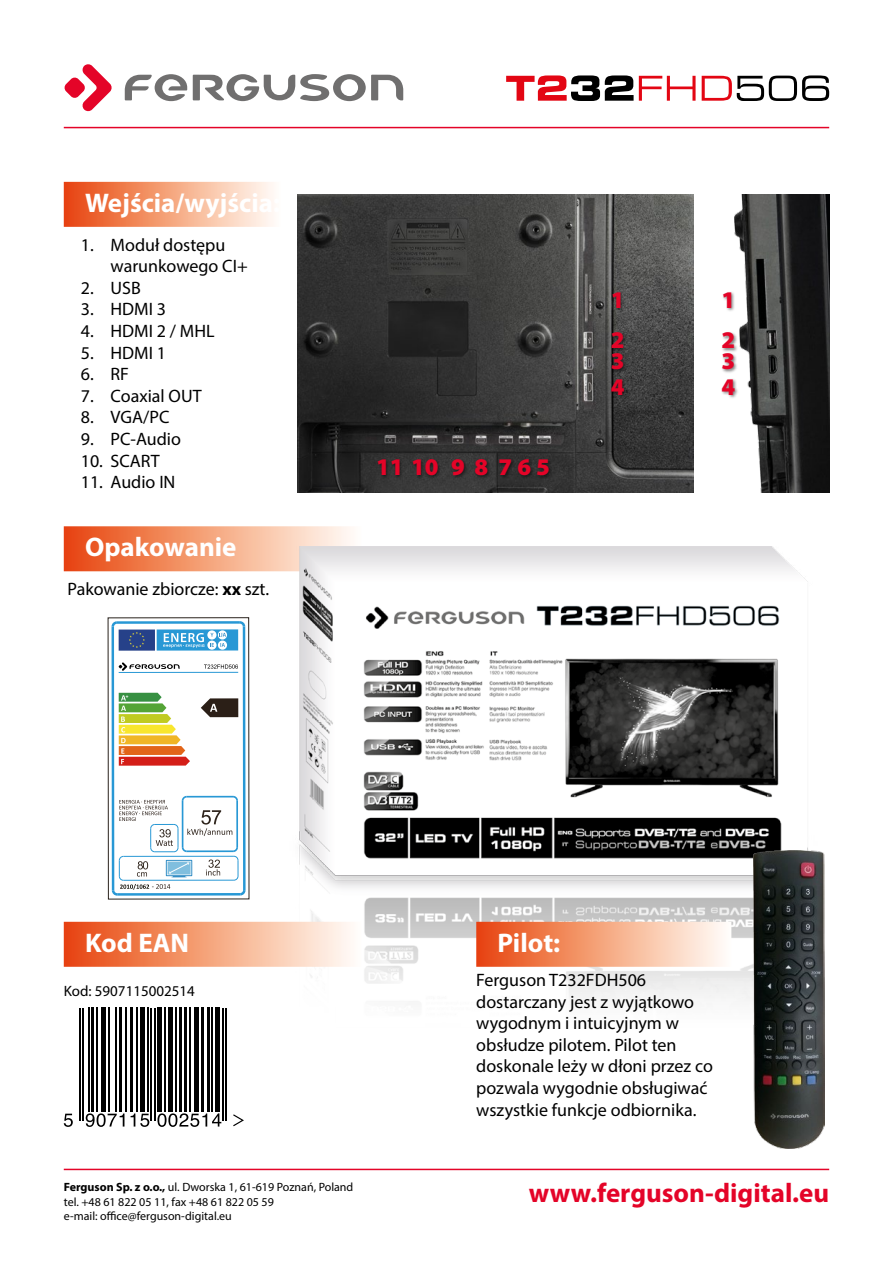
<style>
.page{position:relative;width:893px;height:1263px;background:#fff}
.page>*{position:absolute;margin:0;border:0;box-sizing:border-box;transform-origin:0 0}
.t1{font:700 27px "Myriad Pro";color:#fff}
.t2{font:700 27px "Myriad Pro";color:#e40428}
.t3{font:900 24px "Myriad Pro";letter-spacing:.21em;color:#e40428}
.t4{font:18px/21.6px "Myriad Pro";color:#000}
.t5{font:15px "Myriad Pro";color:#000}
.t6{font:12px/14.4px "Myriad Pro";color:#000}
.s1{font-weight:700}
</style>
<div class="page">
<hr style="left:64px;top:127px;width:765px;height:1px;background:#e40428">
<svg style="left:64px;top:64px;width:48px;height:48px"></svg>
<svg style="left:125px;top:74px;width:62px;height:27px"></svg>
<svg style="left:193px;top:74px;width:210px;height:27px"></svg>
<hr style="left:64px;top:1169px;width:765px;height:1px;background:#e40428">
<svg style="left:702px;top:75px;width:127px;height:26px"></svg>
<svg style="left:506px;top:75px;width:190px;height:26px"></svg>
<div style="left:64px;top:526px;width:297px;height:45px;background:linear-gradient(to right,#e8470a,#fffff9)"></div>
<img style="left:289px;top:546px;width:519px;height:481px">
<div style="left:64px;top:182px;width:217px;height:45px;background:linear-gradient(to right,#e8470a,#fffffa)"></div>
<img style="left:298px;top:195px;width:395px;height:297px">
<img style="left:735px;top:195px;width:94px;height:297px">
<div style="left:611px;top:291px;width:14px;height:21px;background:#000;opacity:.5"></div>
<div style="left:722px;top:291px;width:13px;height:21px;background:#000;opacity:.5"></div>
<div style="left:611px;top:331px;width:17px;height:21px;background:#000;opacity:.5"></div>
<div style="left:721px;top:331px;width:18px;height:21px;background:#000;opacity:.5"></div>
<div style="left:610px;top:353px;width:17px;height:21px;background:#000;opacity:.5"></div>
<div style="left:721px;top:353px;width:17px;height:21px;background:#000;opacity:.5"></div>
<div style="left:610px;top:378px;width:18px;height:21px;background:#000;opacity:.5"></div>
<div style="left:721px;top:378px;width:18px;height:21px;background:#000;opacity:.5"></div>
<div style="left:536px;top:458px;width:18px;height:21px;background:#292929"></div>
<div style="left:517px;top:458px;width:18px;height:21px;background:#000;opacity:.5"></div>
<div style="left:499px;top:458px;width:17px;height:21px;background:#000;opacity:.5"></div>
<div style="left:474px;top:458px;width:18px;height:21px;background:#000;opacity:.5"></div>
<div style="left:451px;top:458px;width:17px;height:21px;background:#000;opacity:.5"></div>
<div style="left:411px;top:458px;width:31px;height:21px;background:#000;opacity:.5"></div>
<div style="left:377px;top:458px;width:27px;height:21px;background:#000;opacity:.5"></div>
<div style="left:476px;top:922px;width:255px;height:45px;background:linear-gradient(to right,#e84609,#fffff9)"></div>
<img style="left:754px;top:850px;width:71px;height:298px">
<div style="left:64px;top:922px;width:297px;height:45px;background:linear-gradient(to right,#e8470a,#fffff9)"></div>
<hr style="left:79px;top:1008px;width:1px;height:112px;background:#000">
<hr style="left:82px;top:1008px;width:1px;height:112px;background:#000">
<hr style="left:88px;top:1008px;width:2px;height:104px;background:#000">
<hr style="left:91px;top:1008px;width:3px;height:104px;background:#000">
<hr style="left:96px;top:1008px;width:1px;height:104px;background:#000">
<hr style="left:101px;top:1008px;width:4px;height:104px;background:#000">
<hr style="left:109px;top:1008px;width:1px;height:104px;background:#000">
<hr style="left:115px;top:1008px;width:1px;height:104px;background:#000">
<hr style="left:120px;top:1008px;width:2px;height:104px;background:#000">
<hr style="left:126px;top:1008px;width:1px;height:104px;background:#000">
<hr style="left:130px;top:1008px;width:3px;height:104px;background:#000">
<hr style="left:137px;top:1008px;width:1px;height:104px;background:#000">
<hr style="left:140px;top:1008px;width:4px;height:104px;background:#000">
<hr style="left:148px;top:1008px;width:1px;height:104px;background:#000">
<hr style="left:151px;top:1008px;width:1px;height:112px;background:#000">
<hr style="left:154px;top:1008px;width:1px;height:112px;background:#000">
<hr style="left:157px;top:1008px;width:4px;height:104px;background:#000">
<hr style="left:165px;top:1008px;width:1px;height:104px;background:#000">
<hr style="left:168px;top:1008px;width:4px;height:104px;background:#000">
<hr style="left:176px;top:1008px;width:1px;height:104px;background:#000">
<hr style="left:179px;top:1008px;width:3px;height:104px;background:#000">
<hr style="left:184px;top:1008px;width:2px;height:104px;background:#000">
<hr style="left:190px;top:1008px;width:1px;height:104px;background:#000">
<div style="left:194px;top:1008px;width:5px;height:104px;background:#000"></div>
<hr style="left:201px;top:1008px;width:3px;height:104px;background:#000">
<hr style="left:207px;top:1008px;width:3px;height:104px;background:#000">
<hr style="left:212px;top:1008px;width:1px;height:104px;background:#000">
<hr style="left:215px;top:1008px;width:4px;height:104px;background:#000">
<hr style="left:223px;top:1008px;width:1px;height:112px;background:#000">
<hr style="left:226px;top:1008px;width:1px;height:112px;background:#000">
<svg style="left:64px;top:1114px;width:9px;height:13px"></svg>
<svg style="left:86px;top:1113px;width:38px;height:14px"></svg>
<svg style="left:131px;top:1113px;width:18px;height:14px"></svg>
<svg style="left:157px;top:1113px;width:64px;height:14px"></svg>
<svg style="left:233px;top:1114px;width:11px;height:12px"></svg>
<svg style="left:204px;top:664px;width:34px;height:5px"></svg>
<hr style="left:119px;top:672px;width:119px;height:1px;background:#2898d5">
<div style="left:119px;top:629px;width:36px;height:22px;background:#264189"></div>
<svg style="left:129px;top:632px;width:16px;height:16px"></svg>
<div style="left:157px;top:629px;width:81px;height:22px;background:#2898d5"></div>
<svg style="left:163px;top:633px;width:41px;height:15px"></svg>
<svg style="left:207px;top:630px;width:10px;height:9px"></svg>
<div style="left:218px;top:630px;width:9px;height:9px;background:#fff;border-radius:50%"></div>
<svg style="left:207px;top:640px;width:10px;height:10px"></svg>
<svg style="left:210px;top:643px;width:4px;height:4px"></svg>
<svg style="left:218px;top:640px;width:9px;height:10px"></svg>
<svg style="left:210px;top:633px;width:16px;height:4px"></svg>
<svg style="left:220px;top:643px;width:5px;height:4px"></svg>
<hr style="left:112px;top:627px;width:2px;height:263px;background:#2898d5">
<svg style="left:111px;top:621px;width:6px;height:8px"></svg>
<hr style="left:117px;top:621px;width:123px;height:3px;background:#2898d5">
<svg style="left:237px;top:621px;width:9px;height:8px"></svg>
<hr style="left:243px;top:626px;width:3px;height:264px;background:#2898d5">
<svg style="left:201px;top:698px;width:37px;height:19px"></svg>
<svg style="left:119px;top:693px;width:71px;height:73px"></svg>
<svg style="left:111px;top:795px;width:135px;height:101px"></svg>
<svg style="left:119px;top:662px;width:61px;height:9px"></svg>
<h1 class="t1" style="left:85px;top:185px;width:196px">Wejścia/wyjścia:</h1>
<p class="t4" style="left:111px;top:233px;width:139px;text-indent:-30px">1. Moduł dostępu warunkowego CI+</p>
<p class="t4" style="left:81px;top:277px;width:62px">2. USB</p>
<p class="t4" style="left:81px;top:298px;width:87px">3. HDMI 3</p>
<p class="t4" style="left:81px;top:320px;width:135px">4. HDMI 2 / MHL</p>
<p class="t4" style="left:81px;top:341px;width:87px">5. HDMI 1</p>
<p class="t4" style="left:81px;top:363px;width:50px">6. RF</p>
<p class="t4" style="left:81px;top:385px;width:122px">7. Coaxial OUT</p>
<p class="t4" style="left:81px;top:406px;width:90px">8. VGA/PC</p>
<p class="t4" style="left:81px;top:428px;width:102px">9. PC-Audio</p>
<p class="t4" style="left:81px;top:449px;width:80px">10. SCART</p>
<p class="t4" style="left:81px;top:471px;width:96px">11. Audio IN</p>
<h1 class="t1" style="left:85px;top:529px;width:153px">Opakowanie</h1>
<p class="t4" style="left:68px;top:577px;width:203px">Pakowanie zbiorcze: <span class="s1">xx</span> szt.</p>
<h2 class="t3" style="left:376px;top:453px;width:175px">1110 9 8 765</h2>
<h2 class="t3" style="left:611px;top:286px;width:15px">1</h2>
<h2 class="t3" style="left:721px;top:286px;width:15px">1</h2>
<h2 class="t3" style="left:611px;top:326px;width:15px">2</h2>
<h2 class="t3" style="left:721px;top:326px;width:15px">2</h2>
<h2 class="t3" style="left:611px;top:348px;width:15px">3</h2>
<h2 class="t3" style="left:721px;top:348px;width:15px">3</h2>
<h2 class="t3" style="left:611px;top:373px;width:15px">4</h2>
<h2 class="t3" style="left:721px;top:373px;width:15px">4</h2>
<h1 class="t1" style="left:85px;top:925px;width:106px">Kod EAN</h1>
<p class="t5" style="left:64px;top:981px;width:133px">Kod: 5907115002514</p>
<h1 class="t1" style="left:497px;top:925px;width:64px">Pilot:</h1>
<p class="t4" style="left:476px;top:969px;width:238px">Ferguson T232FDH506 dostarczany jest z wyjątkowo wygodnym i intuicyjnym w obsłudze pilotem. Pilot ten doskonale leży w dłoni przez co pozwala wygodnie obsługiwać wszystkie funkcje odbiornika.</p>
<p class="t6" style="left:64px;top:1180px;width:291px"><span class="s1">Ferguson Sp. z o.o.,</span> ul. Dworska 1, 61-619 Poznań, Poland tel. +48 61 822 05 11, fax +48 61 822 05 59<br>e-mail: office@ferguson-digital.eu</p>
<h1 class="t2" style="left:529px;top:1176px;width:302px">www.ferguson-digital.eu</h1>
</div>
